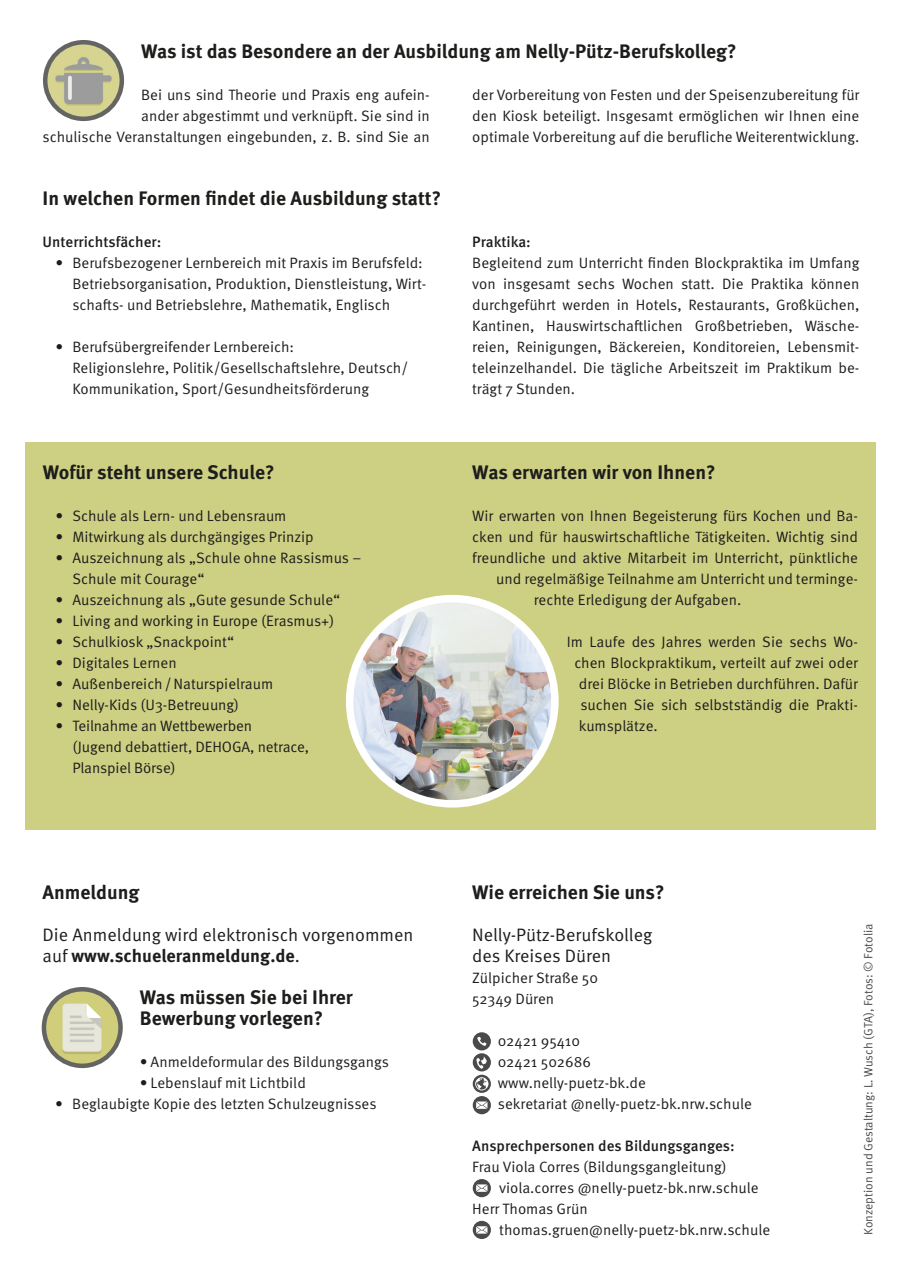
<style>
.page{position:relative;width:902px;height:1272px;background:#fff}
.page>*{position:absolute;margin:0;border:0;box-sizing:border-box;transform-origin:0 0}
.t1{font:700 19.5px/21px "Meta Pro";color:#1d1d1b}
.t2{font:18px/21px "Meta Pro Norm";color:#1d1d1b}
.t3{font:700 18px "Meta Pro";color:#1d1d1b}
.t4{font:15px/21px "Meta Pro Norm";color:#1d1d1b}
.t5{font:500 15px "Meta Pro";color:#1d1d1b}
.t6{font:12px "Meta Pro Norm";letter-spacing:-.005em;color:#4a4a4a}
.s1{font-family:"Meta Pro Norm";font-weight:400}
</style>
<div class="page">
<div style="left:26px;top:442px;width:850px;height:387px;background:#cdcf83"></div>
<img style="left:349px;top:598px;width:206px;height:204px">
<div style="left:346px;top:595px;width:212px;height:212px;border:8px solid #fff;border-radius:50%"></div>
<svg style="left:472px;top:1032px;width:19px;height:18px"></svg>
<svg style="left:472px;top:1074px;width:19px;height:40px"></svg>
<svg style="left:472px;top:1220px;width:19px;height:18px"></svg>
<svg style="left:472px;top:1179px;width:19px;height:18px"></svg>
<svg style="left:472px;top:1053px;width:19px;height:18px"></svg>
<svg style="left:476px;top:1056px;width:10px;height:12px"></svg>
<img style="left:45px;top:42px;width:77px;height:77px">
<div style="left:43px;top:40px;width:81px;height:81px;border:4px solid #646463;border-radius:50%"></div>
<img style="left:44px;top:989px;width:75px;height:76px">
<div style="left:42px;top:987px;width:81px;height:81px;border:4px solid #646463;border-radius:50%"></div>
<h1 class="t1" style="left:141px;top:40px;width:597px">Was ist das Besondere an der Ausbildung am Nelly-Pütz-Berufskolleg?</h1>
<p class="t4" style="left:43px;top:84px;width:388px;text-align:right">Bei uns sind Theorie und Praxis eng aufein-<br>ander abgestimmt und verknüpft. Sie sind in<br>schulische Veranstaltungen eingebunden, z. B. sind Sie an</p>
<p class="t4" style="left:472px;top:84px;width:388px;text-align:justify">der Vorbereitung von Festen und der Speisenzubereitung für den Kiosk beteiligt. Insgesamt ermöglichen wir Ihnen eine optimale Vorbereitung auf die berufliche Weiterentwicklung.</p>
<h1 class="t1" style="left:43px;top:187px;width:400px">In welchen Formen findet die Ausbildung statt?</h1>
<p class="t5" style="left:43px;top:230px;width:120px">Unterrichtsfächer:</p>
<p class="t4" style="left:72px;top:252px;width:355px;text-indent:-17px">• Berufsbezogener Lernbereich mit Praxis im Berufsfeld:<br>Betriebsorganisation, Produktion, Dienstleistung, Wirt&shy;schafts- und Betriebslehre, Mathematik, Englisch</p>
<p class="t4" style="left:72px;top:336px;width:337px;text-indent:-17px">• Berufsübergreifender Lernbereich:<br>Religionslehre, Politik/Gesellschaftslehre, Deutsch/<br>Kommunikation, Sport/Gesundheitsförderung</p>
<h1 class="t1" style="left:43px;top:460px;width:233px">Wofür steht unsere Schule?</h1>
<p class="t4" style="left:55px;top:504px;width:232px">• Schule als Lern- und Lebensraum</p>
<p class="t4" style="left:55px;top:525px;width:260px">• Mitwirkung als durchgängiges Prinzip</p>
<p class="t4" style="left:72px;top:546px;width:290px;text-indent:-17px">• Auszeichnung als „Schule ohne Rassismus –<br>Schule mit Courage“</p>
<p class="t4" style="left:55px;top:588px;width:286px">• Auszeichnung als „Gute gesunde Schule“</p>
<p class="t4" style="left:55px;top:609px;width:280px">• Living and working in Europe (Erasmus+)</p>
<p class="t4" style="left:55px;top:630px;width:180px">• Schulkiosk „Snackpoint“</p>
<p class="t4" style="left:55px;top:651px;width:123px">• Digitales Lernen</p>
<p class="t4" style="left:55px;top:672px;width:219px">• Außenbereich/Naturspielraum</p>
<p class="t4" style="left:55px;top:693px;width:185px">• Nelly-Kids (U3-Betreuung)</p>
<p class="t4" style="left:72px;top:714px;width:238px;text-indent:-17px">• Teilnahme an Wettbewerben<br>(Jugend debattiert, DEHOGA, netrace,<br>Planspiel Börse)</p>
<p class="t5" style="left:472px;top:230px;width:60px">Praktika:</p>
<p class="t4" style="left:472px;top:252px;width:388px;text-align:justify">Begleitend zum Unterricht finden Blockpraktika im Umfang von insgesamt sechs Wochen statt. Die Praktika können durchgeführt werden in Hotels, Restaurants, Großküchen, Kantinen, Hauswirtschaftlichen Großbetrieben, Wäsche&shy;reien, Reinigungen, Bäckereien, Konditoreien, Lebensmit&shy;teleinzelhandel. Die tägliche Arbeitszeit im Praktikum be&shy;trägt 7 Stunden.</p>
<h1 class="t1" style="left:472px;top:460px;width:245px">Was erwarten wir von Ihnen?</h1>
<p class="t4" style="left:472px;top:504px;width:387px">Wir erwarten von Ihnen Begeisterung fürs Kochen und Ba-</p>
<p class="t4" style="left:472px;top:525px;width:387px">cken und für hauswirtschaftliche Tätigkeiten. Wichtig sind</p>
<p class="t4" style="left:472px;top:546px;width:387px">freundliche und aktive Mitarbeit im Unterricht, pünktliche</p>
<p class="t4" style="left:496px;top:567px;width:363px">und regelmäßige Teilnahme am Unterricht und terminge-</p>
<p class="t4" style="left:533px;top:588px;width:209px">rechte Erledigung der Aufgaben.</p>
<p class="t4" style="left:566px;top:630px;width:292px">Im Laufe des Jahres werden Sie sechs Wo-</p>
<p class="t4" style="left:574px;top:651px;width:285px">chen Blockpraktikum, verteilt auf zwei oder</p>
<p class="t4" style="left:578px;top:672px;width:281px">drei Blöcke in Betrieben durchführen. Dafür</p>
<p class="t4" style="left:580px;top:693px;width:279px">suchen Sie sich selbstständig die Prakti-</p>
<p class="t4" style="left:578px;top:714px;width:80px">kumsplätze.</p>
<h1 class="t1" style="left:43px;top:880px;width:98px">Anmeldung</h1>
<p class="t2" style="left:43px;top:922px;width:372px">Die Anmeldung wird elektronisch vorgenommen</p>
<p class="t3" style="left:43px;top:941px;width:259px"><span class="s1">auf</span> www.schueleranmeldung.de<span class="s1">.</span></p>
<h1 class="t1" style="left:140px;top:985px;width:214px">Was müssen Sie bei Ihrer<br>Bewerbung vorlegen?</h1>
<p class="t4" style="left:140px;top:1050px;width:251px">• Anmeldeformular des Bildungsgangs</p>
<p class="t4" style="left:140px;top:1071px;width:168px">• Lebenslauf mit Lichtbild</p>
<p class="t4" style="left:55px;top:1092px;width:323px">• Beglaubigte Kopie des letzten Schulzeugnisses</p>
<h1 class="t1" style="left:472px;top:880px;width:194px">Wie erreichen Sie uns?</h1>
<p class="t2" style="left:472px;top:922px;width:181px">Nelly-Pütz-Berufskolleg des Kreises Düren</p>
<p class="t4" style="left:472px;top:966px;width:127px">Zülpicher Straße 50<br>52349 Düren</p>
<p class="t4" style="left:497px;top:1029px;width:255px">02421 95410<br>02421 502686<br>www.nelly-puetz-bk.de<br>sekretariat @nelly-puetz-bk.nrw.schule</p>
<p class="t5" style="left:472px;top:1133px;width:264px">Ansprechpersonen des Bildungsganges:</p>
<p class="t4" style="left:472px;top:1155px;width:256px">Frau Viola Corres (Bildungsgangleitung)</p>
<p class="t4" style="left:499px;top:1176px;width:261px">viola.corres @nelly-puetz-bk.nrw.schule</p>
<p class="t4" style="left:472px;top:1197px;width:117px">Herr Thomas Grün</p>
<p class="t4" style="left:499px;top:1218px;width:272px">thomas.gruen@nelly-puetz-bk.nrw.schule</p>
<p class="t6" style="left:859px;top:1234px;width:313px;rotate:-90deg">Konzeption und Gestaltung: L. Wusch (GTA), Fotos: © Fotolia</p>
</div>
